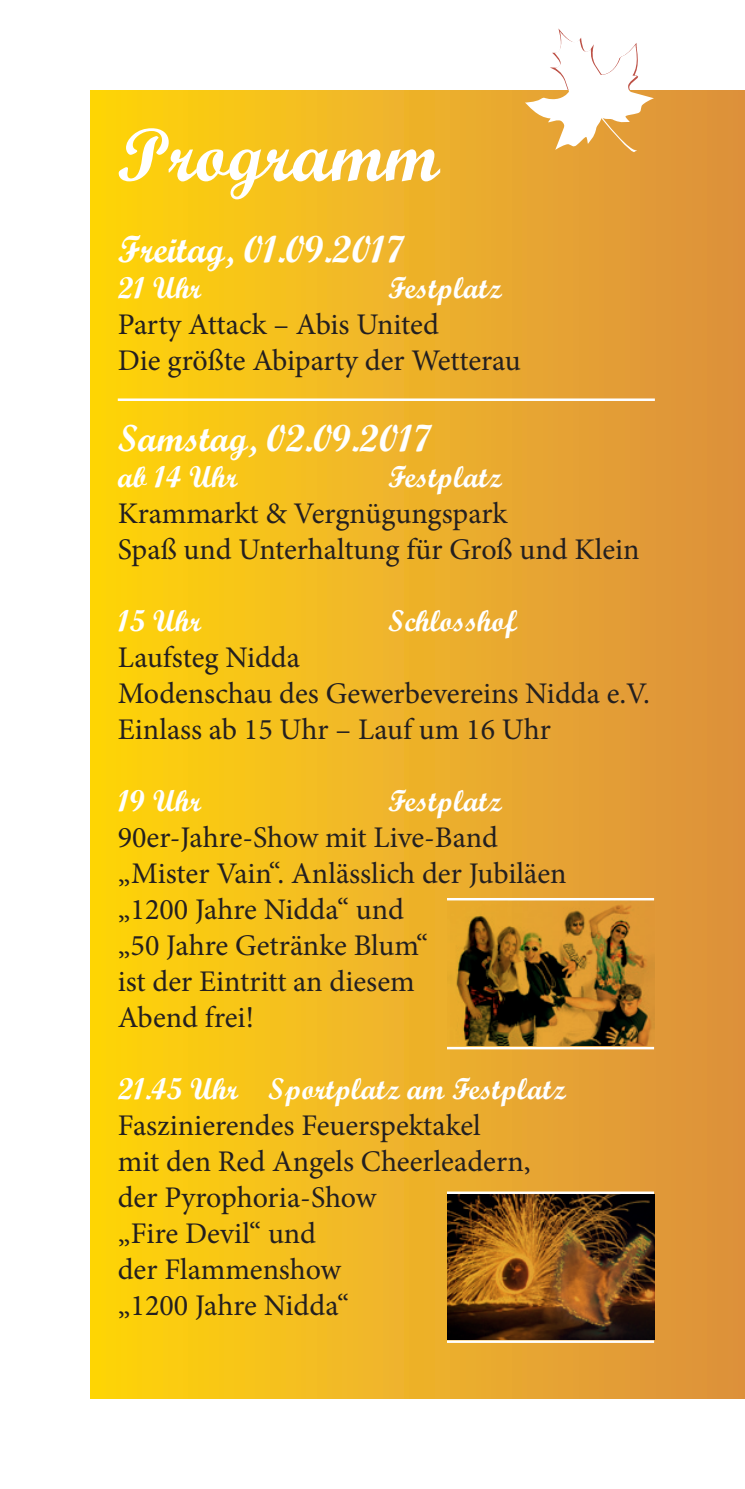
<style>
.page{position:relative;width:745px;height:1489px;background:#fff}
.page>*{position:absolute;margin:0;border:0;box-sizing:border-box;transform-origin:0 0}
.t1{font:75px "Script MT Bold";color:#fff}
.t2{font:37.5px "Script MT Bold";color:#fff}
.t3{font:30px/36px "Minion Pro";color:#231f20}
.t4{font:30px "Script MT Bold";color:#fff}
</style>
<div class="page">
<div style="left:90px;top:90px;width:654px;height:1308px;background:linear-gradient(to right,#ffd50c,#dc8f41)"></div>
<div style="left:90px;top:383px;width:654px;height:1015px;background:linear-gradient(to right,#ffd50c,#db8f41)"></div>
<hr style="left:118px;top:398px;width:536px;height:3px;background:#fff">
<hr style="left:446px;top:898px;width:207px;height:2px;background:#fff">
<hr style="left:446px;top:1191px;width:207px;height:2px;background:#fff">
<hr style="left:446px;top:1046px;width:207px;height:3px;background:#fff">
<hr style="left:446px;top:1340px;width:207px;height:2px;background:#fff">
<svg style="left:523px;top:28px;width:131px;height:127px"></svg>
<img style="left:446px;top:900px;width:207px;height:145px">
<img style="left:446px;top:1193px;width:207px;height:146px">
<h1 class="t1" style="left:118px;top:109px;width:323px">Programm</h1>
<p class="t2" style="left:118px;top:226px;width:289px">Freitag, 01.09.2017</p>
<p class="t4" style="left:118px;top:269px;width:85px">21 Uhr</p>
<p class="t4" style="left:388px;top:269px;width:115px">Festplatz</p>
<p class="t3" style="left:118px;top:306px;width:404px">Party Attack – Abis United<br>Die größte Abiparty der Wetterau</p>
<p class="t2" style="left:118px;top:415px;width:316px">Samstag, 02.09.2017</p>
<p class="t4" style="left:118px;top:458px;width:121px">ab 14 Uhr</p>
<p class="t4" style="left:388px;top:458px;width:115px">Festplatz</p>
<p class="t3" style="left:118px;top:495px;width:523px">Krammarkt &amp; Vergnügungspark<br>Spaß und Unterhaltung für Groß und Klein</p>
<p class="t4" style="left:118px;top:602px;width:85px">15 Uhr</p>
<p class="t4" style="left:388px;top:602px;width:130px">Schlosshof</p>
<p class="t3" style="left:118px;top:639px;width:533px">Laufsteg Nidda<br>Modenschau des Gewerbevereins Nidda e.V.<br>Einlass ab 15 Uhr – Lauf um 16 Uhr</p>
<p class="t4" style="left:118px;top:782px;width:85px">19 Uhr</p>
<p class="t4" style="left:388px;top:782px;width:115px">Festplatz</p>
<p class="t3" style="left:118px;top:819px;width:450px">90er-Jahre-Show mit Live-Band „Mister Vain“. Anlässlich der Jubiläen „1200 Jahre Nidda“ und<br>„50 Jahre Getränke Blum“<br>ist der Eintritt an diesem<br>Abend frei!</p>
<p class="t4" style="left:118px;top:1070px;width:449px">21.45 Uhr Sportplatz am Festplatz</p>
<p class="t3" style="left:118px;top:1107px;width:414px">Faszinierendes Feuerspektakel<br>mit den Red Angels Cheerleadern, der Pyrophoria-Show<br>„Fire Devil“ und<br>der Flammenshow<br>„1200 Jahre Nidda“</p>
</div>
